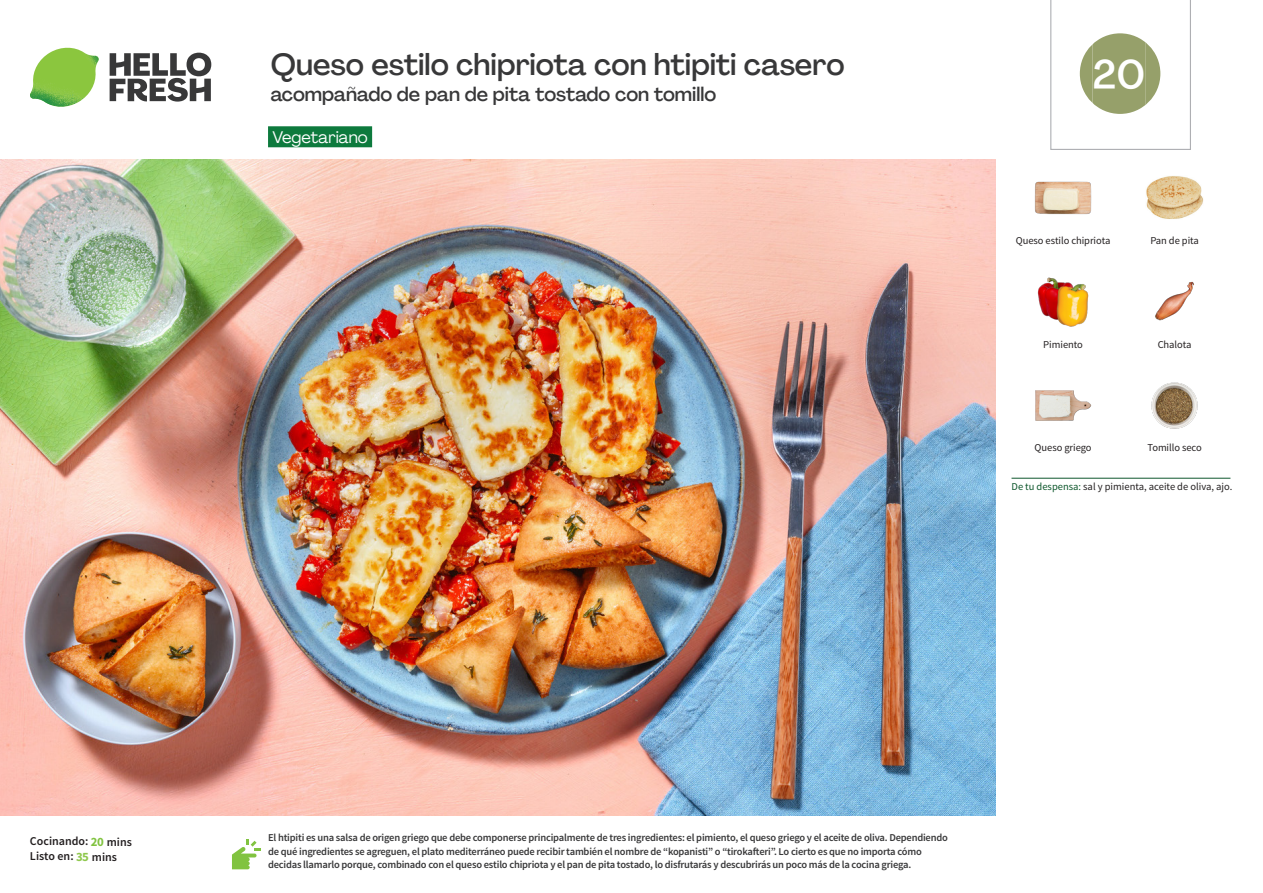
<style>
.page{position:relative;width:1263px;height:893px;background:#fff}
.page>*{position:absolute;margin:0;border:0;box-sizing:border-box;transform-origin:0 0}
._24_Recipe_Nr_Bag{font:500 40.5px "Agrandir";color:#fff}
._15_Titel_UK{font:500 30px "Agrandir";color:#383839}
._15_Titel_UK-2{font:500 19.5px "Agrandir";color:#383839}
._02_Box_Type{font:16.5px "Agrandir";color:#fff}
._04_Intro{font:600 12px "Source Sans Pro";color:#231f20}
._14_Allergene_Text_7pt{font:600 10.5px/13.5px "Source Sans Pro";letter-spacing:-.02em;color:#383839}
._18_FRONT_ingredients_UK{font:10.5px "Source Sans Pro";letter-spacing:-.005em;color:#231f20}
.s1{font-weight:700;font-size:12.75px;color:#81c340}
.s2{font-weight:700;font-size:12.75px;color:#8fc84e}
.s3{color:#0e572c}
</style>
<div class="page">
<svg style="left:110px;top:53px;width:101px;height:49px"></svg>
<img style="left:30px;top:48px;width:69px;height:59px">
<div style="left:268px;top:126px;width:104px;height:21px;background:#0d7a3d"></div>
<img style="left:0;top:159px;width:995px;height:657px">
<hr style="left:1011px;top:478px;width:219px;height:1px;background:#0e572c">
<svg style="left:232px;top:839px;width:28px;height:30px"></svg>
<img style="left:1035px;top:181px;width:57px;height:34px">
<img style="left:1146px;top:176px;width:57px;height:43px">
<img style="left:1155px;top:282px;width:39px;height:39px">
<img style="left:1037px;top:277px;width:52px;height:50px">
<img style="left:1151px;top:382px;width:47px;height:47px">
<img style="left:1035px;top:390px;width:57px;height:31px">
<svg style="left:1050px;top:0;width:141px;height:150px"></svg>
<p class="_04_Intro" style="left:30px;top:833px;width:103px">Cocinando: <span class="s1">20</span> mins</p>
<p class="_04_Intro" style="left:30px;top:848px;width:89px">Listo en: <span class="s2">35</span> mins</p>
<p class="_15_Titel_UK" style="left:271px;top:46px;width:576px">Queso estilo chipriota con htipiti casero</p>
<p class="_15_Titel_UK-2" style="left:271px;top:82px;width:447px">acompañado de pan de pita tostado con tomillo</p>
<p class="_02_Box_Type" style="left:272px;top:127px;width:97px">Vegetariano</p>
<p class="_24_Recipe_Nr_Bag" style="left:1092px;top:50px;width:54px">20</p>
<p class="_18_FRONT_ingredients_UK" style="left:1016px;top:234px;width:96px">Queso estilo chipriota</p>
<p class="_18_FRONT_ingredients_UK" style="left:1150px;top:234px;width:50px">Pan de pita</p>
<p class="_18_FRONT_ingredients_UK" style="left:1043px;top:338px;width:41px">Pimiento</p>
<p class="_18_FRONT_ingredients_UK" style="left:1158px;top:338px;width:35px">Chalota</p>
<p class="_18_FRONT_ingredients_UK" style="left:1035px;top:441px;width:58px">Queso griego</p>
<p class="_18_FRONT_ingredients_UK" style="left:1147px;top:441px;width:56px">Tomillo seco</p>
<p class="_18_FRONT_ingredients_UK" style="left:1011px;top:480px;width:222px"><span class="s3">De tu despensa:</span> sal y pimienta, aceite de oliva, ajo.</p>
<p class="_14_Allergene_Text_7pt" style="left:268px;top:831px;width:681px">El htipiti es una salsa de origen griego que debe componerse principalmente de tres ingredientes: el pimiento, el queso griego y el aceite de oliva. Dependiendo de qué ingredientes se agreguen, el plato mediterráneo puede recibir también el nombre de “kopanisti” o “tirokafteri”. Lo cierto es que no importa cómo decidas llamarlo porque, combinado con el queso estilo chipriota y el pan de pita tostado, lo disfrutarás y descubrirás un poco más de la cocina griega.</p>
</div>
